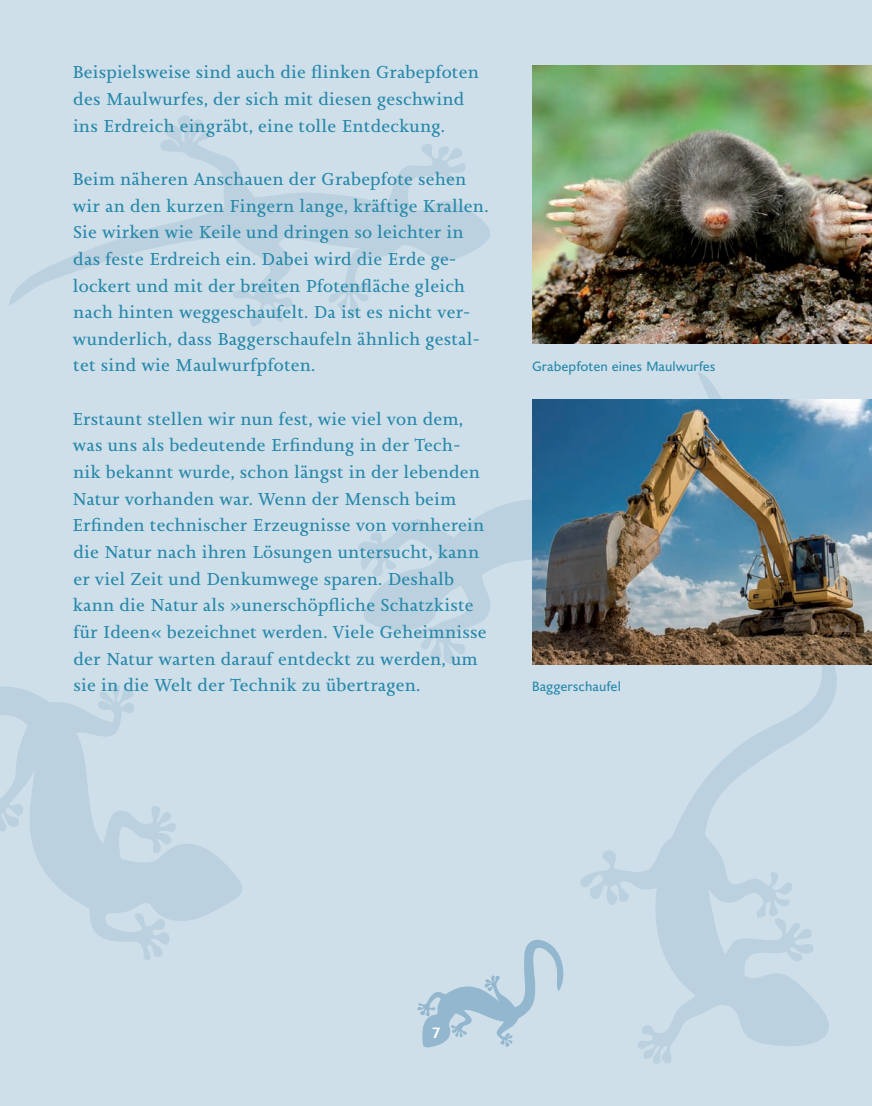
<style>
.page{position:relative;width:872px;height:1106px;background:#fff}
.page>*{position:absolute;margin:0;border:0;box-sizing:border-box;transform-origin:0 0}
.t1{font:18px/26.7px "Joanna Nova";letter-spacing:.01em;color:#2688aa}
.t2{font:700 15px "Joanna Sans Nova";color:#fff}
.t3{font:13.5px "Joanna Sans Nova";color:#2688aa}
</style>
<div class="page">
<div style="left:0;top:0;width:872px;height:1105px;background:#cfdfea"></div>
<svg style="left:0;top:685px;width:242px;height:275px"></svg>
<svg style="left:580px;top:664px;width:263px;height:400px"></svg>
<svg style="left:9px;top:115px;width:481px;height:211px"></svg>
<svg style="left:358px;top:372px;width:386px;height:294px"></svg>
<svg style="left:417px;top:939px;width:147px;height:109px"></svg>
<img style="left:532px;top:65px;width:340px;height:278px">
<img style="left:532px;top:399px;width:340px;height:265px">
<p class="t1" style="left:72px;top:59px;width:408px">Beispielsweise sind auch die flinken Grabepfoten des Maulwurfes, der sich mit diesen geschwind ins Erdreich eingräbt, eine tolle Entdeckung.</p>
<p class="t1" style="left:72px;top:165px;width:418px">Beim näheren Anschauen der Grabepfote sehen wir an den kurzen Fingern lange, kräftige Krallen.<br>Sie wirken wie Keile und dringen so leichter in das feste Erdreich ein. Dabei wird die Erde ge&shy;lockert und mit der breiten Pfotenfläche gleich nach hinten weggeschaufelt. Da ist es nicht ver&shy;wunderlich, dass Baggerschaufeln ähnlich gestal&shy;tet sind wie Maulwurfpfoten.</p>
<p class="t1" style="left:72px;top:405px;width:416px">Erstaunt stellen wir nun fest, wie viel von dem, was uns als bedeutende Erfindung in der Tech&shy;nik bekannt wurde, schon längst in der lebenden Natur vorhanden war. Wenn der Mensch beim Erfinden technischer Erzeugnisse von vornherein die Natur nach ihren Lösungen untersucht, kann er viel Zeit und Denkumwege sparen. Deshalb kann die Natur als »unerschöpfliche Schatzkiste für Ideen« bezeichnet werden. Viele Geheimnisse der Natur warten darauf entdeckt zu werden, um sie in die Welt der Technik zu übertragen.</p>
<p class="t3" style="left:532px;top:357px;width:185px">Grabepfoten eines Maulwurfes</p>
<p class="t3" style="left:532px;top:677px;width:90px">Baggerschaufel</p>
<p class="t2" style="left:433px;top:1021px;width:9px">7</p>
</div>
